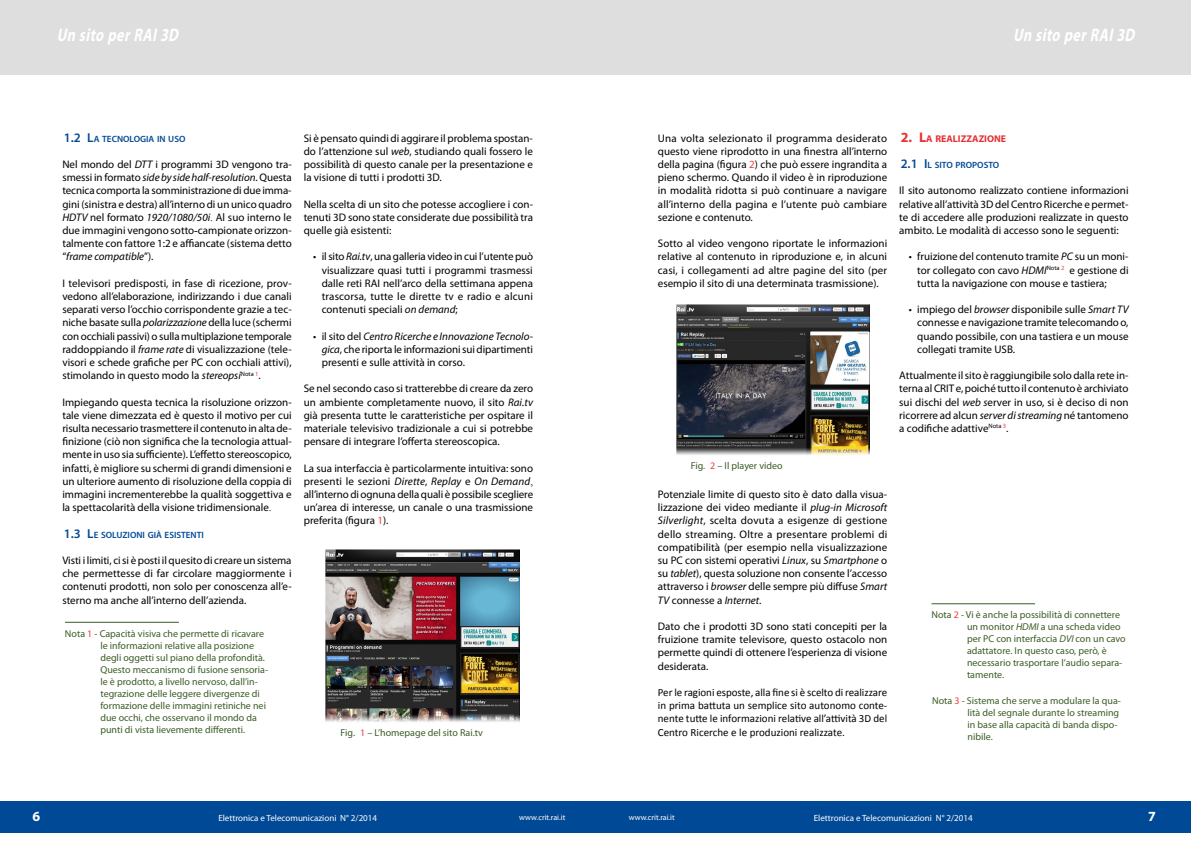
<style>
.page{position:relative;width:1191px;height:842px;background:#fff}
.page>*{position:absolute;margin:0;border:0;box-sizing:border-box;transform-origin:0 0}
.t1{font:italic 700 18.2px "Myriad Pro";color:#fff;scale:.77 1}
.t2{font:700 14px "Myriad Pro";color:#fff}
.t3{font:11px/13.2px "Myriad Pro";color:#000;text-align:justify}
.t4{font:11px/13.2px "Calibri";color:#000;text-align:justify}
.t5{font:10px/12px "Myriad Pro";color:#3b5d26}
.t6{font:700 9.8px "Myriad Pro";color:#e73032}
.t7{font:600 9.1px "Myriad Pro";color:#004996}
.t8{font:9px "Myriad Pro";color:#fff}
.t9{font:8px "Myriad Pro";color:#fff}
.s1{font-size:13px}
.s2{font-style:italic}
.s3{font-family:"Times New Roman"}
.s4{color:#f03a3f}
.s5{font-size:14px}
</style>
<div class="page">
<hr style="left:65px;top:622px;width:114px;height:1px;background:#3b5d26">
<img style="left:326px;top:549px;width:193px;height:173px">
<img style="left:676px;top:304px;width:193px;height:151px">
<hr style="left:931px;top:603px;width:104px;height:1px;background:#3b5d26">
<div style="left:595px;top:0;width:596px;height:74px;background:#dedede"></div>
<div style="left:0;top:0;width:595px;height:74px;background:#dedede"></div>
<div style="left:595px;top:801px;width:596px;height:31px;background:#004996"></div>
<div style="left:0;top:801px;width:595px;height:31px;background:#004996"></div>
<h1 class="t1" style="left:57px;top:23px;width:165px">Un sito perRAI3D</h1>
<h1 class="t1" style="left:1013px;top:23px;width:165px">Un sito perRAI3D</h1>
<p class="t7" style="left:64px;top:133px;width:123px"><span class="s1">1.2 L</span>A TECNOLOGIA IN USO</p>
<p class="t3" style="left:62px;top:158px;width:231px">Nel mondo del <span class="s2">DTT</span> i programmi 3D vengono tra&shy;smessi in formato <span class="s2">side by side half-resolution</span>. Questa tecnica comporta la somministrazione di due imma&shy;gini (sinistra e destra) all’interno di un unico quadro <span class="s2">HDTV</span> nel formato <span class="s2">1920/1080/50i</span><span class="s3">.</span> Al suo interno le due immagini vengono sotto<span class="s3">-</span>campionate orizzon&shy;talmente con fattore 1:2 e affiancate (sistema detto “<span class="s2">frame compatible</span>”).</p>
<p class="t3" style="left:62px;top:276px;width:231px">I televisori predisposti, in fase di ricezione, prov&shy;vedono all’elaborazione, indirizzando i due canali separati verso l’occhio corrispondente grazie a tec&shy;niche basate sulla <span class="s2">polarizzazione</span> della luce (schermi con occhiali passivi) o sulla multiplazione temporale raddoppiando il <span class="s2">frame rate</span> di visualizzazione (tele&shy;visori e schede grafiche per PC con occhiali attivi), stimolando in questo modo la <span class="s2">stereopsi</span><sup>Nota</sup> <sup>1</sup>.</p>
<p class="t3" style="left:62px;top:395px;width:231px">Impiegando questa tecnica la risoluzione orizzon&shy;tale viene dimezzata ed è questo il motivo per cui risulta necessario trasmettere il contenuto in alta de&shy;finizione (ciò non significa che la tecnologia attual&shy;mente in uso sia sufficiente). L’effetto stereoscopico, infatti, è migliore su schermi di grandi dimensioni e un ulteriore aumento di risoluzione della coppia di immagini incrementerebbe la qualità soggettiva e la spettacolarità della visione tridimensionale<span class="s3">.</span></p>
<p class="t7" style="left:64px;top:529px;width:142px"><span class="s1">1.3 L</span>E SOLUZIONI GIÀ ESISTENTI</p>
<p class="t3" style="left:62px;top:554px;width:231px">Visti i limiti, ci si è posti il quesito di creare un sistema che permettesse di far circolare maggiormente i contenuti prodotti, non solo per conoscenza all’e&shy;sterno ma anche all’interno dell’azienda.</p>
<p class="t5" style="left:100px;top:627px;width:169px;text-indent:-35px">Nota <span class="s4">1</span> - Capacità visiva che permette di ricavare le informazioni relative alla posizione degli oggetti sul piano della profondità.<br>Questo meccanismo di fusione sensoria&shy;le è prodotto, a livello nervoso, dall’in&shy;tegrazione delle leggere divergenze di formazione delle immagini retiniche nei due occhi, che osservano il mondo da punti di vista lievemente differenti.</p>
<p class="t3" style="left:304px;top:131px;width:231px">Si è pensato quindi di aggirare il problema spostan&shy;do l’attenzione sul <span class="s2">web</span>, studiando quali fossero le possibilità di questo canale per la presentazione e la visione di tutti i prodotti 3D.</p>
<p class="t3" style="left:304px;top:197px;width:231px">Nella scelta di un sito che potesse accogliere i con&shy;tenuti 3D sono state considerate due possibilità tra quelle già esistenti:</p>
<p class="t3" style="left:322px;top:250px;width:213px;text-indent:-9px">• il sito <span class="s2">Rai.tv</span>, una galleria video in cui l’utente può visualizzare quasi tutti i programmi trasmessi dalle reti RAI nell’arco della settimana appena trascorsa, tutte le dirette tv e radio e alcuni contenuti speciali <span class="s2">on demand</span>;</p>
<p class="t3" style="left:322px;top:329px;width:213px;text-indent:-9px">• il sito del <span class="s2">Centro Ricerche e Innovazione Tecnolo&shy;gica</span>, che riporta le informazioni sui dipartimenti presenti e sulle attività in corso.</p>
<p class="t3" style="left:304px;top:382px;width:231px">Se nel secondo caso si tratterebbe di creare da zero un ambiente completamente nuovo, il sito <span class="s2">Rai.tv </span>già presenta tutte le caratteristiche per ospitare il materiale televisivo tradizionale a cui si potrebbe pensare di integrare l’offerta stereoscopica.</p>
<p class="t3" style="left:304px;top:461px;width:231px">La sua interfaccia è particolarmente intuitiva: sono presenti le sezioni <span class="s2">Dirette</span>, <span class="s2">Replay</span> e <span class="s2">On Demand</span><span class="s3">, </span>all’interno di ognuna della quali è possibile scegliere un’area di interesse, un canale o una trasmissione preferita (figura <span class="s4">1</span>).</p>
<p class="t5" style="left:340px;top:727px;width:144px">Fig. <span class="s4">1</span> – L’homepage del sito Rai.tv</p>
<p class="t3" style="left:658px;top:131px;width:231px">Una volta selezionato il programma desiderato questo viene riprodotto in una finestra all’interno della pagina (figura <span class="s4">2</span>) che può essere ingrandita a pieno schermo. Quando il video è in riproduzione in modalità ridotta si può continuare a navigare all’interno della pagina e l’utente può cambiare sezione e contenuto.</p>
<p class="t3" style="left:658px;top:237px;width:231px">Sotto al video vengono riportate le informazioni relative al contenuto in riproduzione e, in alcuni casi, i collegamenti ad altre pagine del sito (per esempio il sito di una determinata trasmissione).</p>
<p class="t5" style="left:690px;top:459px;width:93px">Fig. <span class="s4">2</span> – Il player video</p>
<p class="t3" style="left:658px;top:488px;width:231px">Potenziale limite di questo sito è dato dalla visua&shy;lizzazione dei video mediante il <span class="s2">plug-in Microsoft Silverlight</span>, scelta dovuta a esigenze di gestione dello streaming. Oltre a presentare problemi di compatibilità (per esempio nella visualizzazione su PC con sistemi operativi <span class="s2">Linux</span>, su <span class="s2">Smartphone</span> o su <span class="s2">tablet</span>), questa soluzione non consente l’accesso attraverso i <span class="s2">browser</span> delle sempre più diffuse <span class="s2">Smart TV</span> connesse a <span class="s2">Internet</span>.</p>
<p class="t3" style="left:658px;top:620px;width:231px">Dato che i prodotti 3D sono stati concepiti per la fruizione tramite televisore, questo ostacolo non permette quindi di ottenere l’esperienza di visione desiderata.</p>
<p class="t4" style="left:658px;top:686px;width:231px">Per le ragioni esposte, alla fine si è scelto di realizzare in prima battuta un semplice sito autonomo conte&shy;nente tutte le informazioni relative all’attività 3D del Centro Ricerche e le produzioni realizzate.</p>
<p class="t6" style="left:900px;top:132px;width:107px"><span class="s5">2. L</span>A REALIZZAZIONE</p>
<p class="t7" style="left:900px;top:159px;width:100px"><span class="s1">2.1 I</span> L SITO PROPOSTO</p>
<p class="t3" style="left:899px;top:184px;width:231px">Il sito autonomo realizzato contiene informazioni relative all’attività 3D del Centro Ricerche e permet&shy;te di accedere alle produzioni realizzate in questo ambito. Le modalità di accesso sono le seguenti:</p>
<p class="t3" style="left:917px;top:250px;width:213px;text-indent:-9px">• fruizione del contenuto tramite <span class="s2">PC</span> su un moni&shy;tor collegato con cavo <span class="s2">HDMI</span><sup>Nota</sup> <sup>2</sup> e gestione di tutta la navigazione con mouse e tastiera;</p>
<p class="t3" style="left:917px;top:303px;width:213px;text-indent:-9px">• impiego del <span class="s2">browser</span> disponibile sulle <span class="s2">Smart TV </span>connesse e navigazione tramite telecomando o, quando possibile, con una tastiera e un mouse collegati tramite USB.</p>
<p class="t3" style="left:899px;top:369px;width:231px">Attualmente il sito è raggiungibile solo dalla rete in&shy;terna al CRIT e, poiché tutto il contenuto è archiviato sui dischi del <span class="s2">web s</span>erver in uso, si è deciso di non ricorrere ad alcun <span class="s2">server di streaming</span> né tantomeno a codifiche adattive<sup>Nota</sup> <sup>3</sup>.</p>
<p class="t5" style="left:967px;top:609px;width:160px;text-indent:-35px">Nota <span class="s4">2</span> - Vi è anche la possibilità di connettere un monitor <span class="s2">HDMI</span> a una scheda video per PC con interfaccia <span class="s2">DVI</span> con un cavo adattatore. In questo caso, però, è necessario trasportare l’audio separa&shy;tamente.</p>
<p class="t5" style="left:967px;top:695px;width:155px;text-indent:-35px">Nota <span class="s4">3</span> - Sistema che serve a modulare la qua&shy;lità del segnale durante lo streaming in base alla capacità di banda dispo&shy;nibile.</p>
<p class="t2" style="left:32px;top:807px;width:9px">6</p>
<p class="t8" style="left:218px;top:812px;width:160px">Elettronica e Telecomunicazioni N° 2/2014</p>
<p class="t9" style="left:519px;top:813px;width:48px">www.crit.rai.it</p>
<p class="t9" style="left:629px;top:813px;width:48px">www.crit.rai.it</p>
<p class="t8" style="left:814px;top:812px;width:160px">Elettronica e Telecomunicazioni N° 2/2014</p>
<p class="t2" style="left:1148px;top:807px;width:9px">7</p>
</div>
